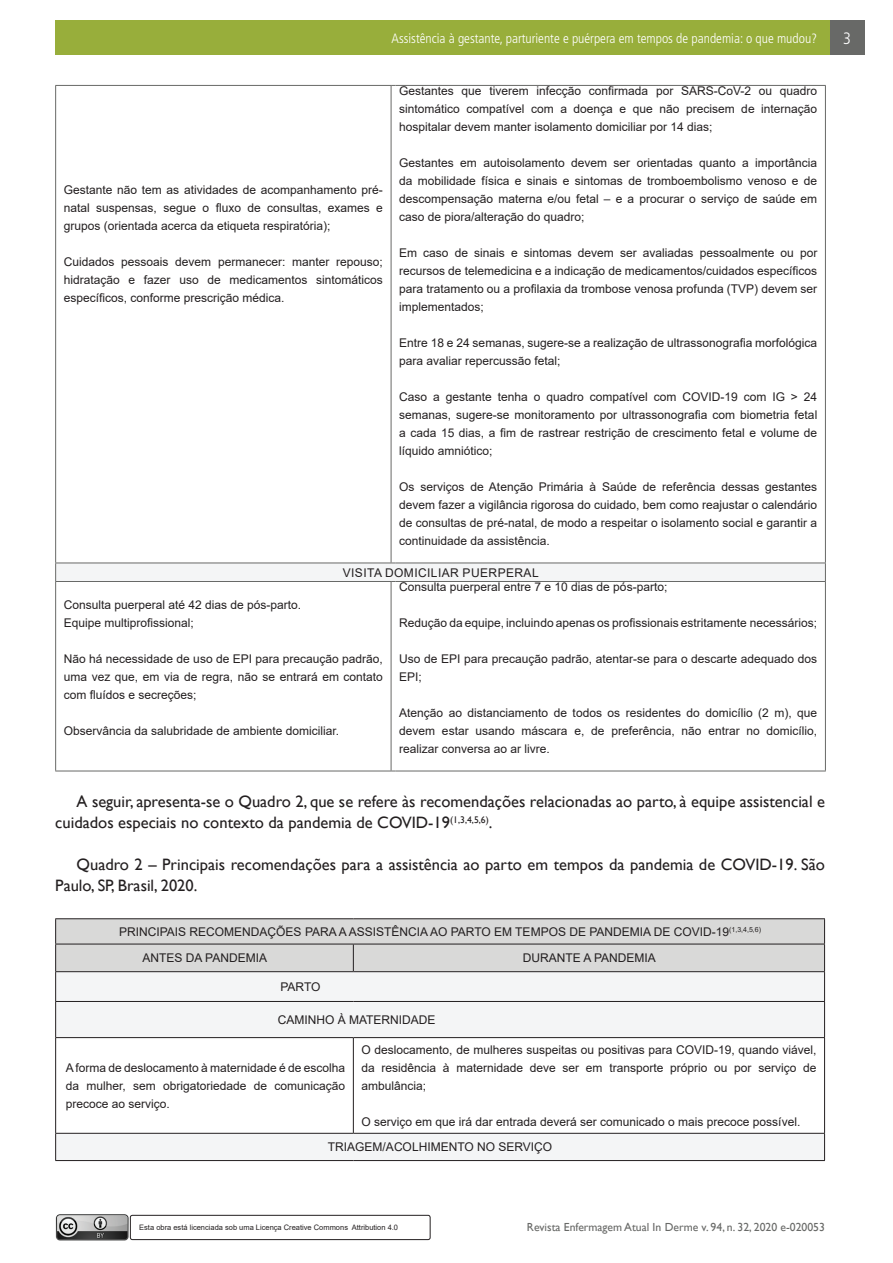
<style>
.page{position:relative;width:893px;height:1263px;background:#fff}
.page>*{position:absolute;margin:0;border:0;box-sizing:border-box;transform-origin:0 0}
.t1{font:16.5px/21px "Gill Sans";color:#231f20}
.t2{font:300 condensed 16.5px "Frutiger";color:#fff}
.t3{font:300 condensed 13.5px "Frutiger";color:#fff}
.Parágrafo_da_Lista{font:12px/18px "Arial";color:#231f20;text-align:justify}
.Parágrafo_da_Lista-2{font:12px "Arial";letter-spacing:.035em;color:#231f20}
.t4{font:11.7px "Gill Sans";color:#686967}
.t5{font:7.5px "Arial";color:#231f20}
</style>
<div class="page">
<div style="left:55px;top:20px;width:775px;height:35px;background:#98ae3b"></div>
<div style="left:830px;top:20px;width:34px;height:35px;background:#686967"></div>
<div style="left:130px;top:1215px;width:300px;height:25px;border:1px solid #231f20;border-radius:2px"></div>
<img style="left:55px;top:1214px;width:74px;height:27px">
<div style="left:56px;top:563px;width:769px;height:18px;background:#f4f5f6"></div>
<svg style="left:56px;top:582px;width:769px;height:189px"></svg>
<hr style="left:55px;top:85px;width:336px;height:1px;background:#686967">
<hr style="left:55px;top:86px;width:1px;height:477px;background:#686967">
<hr style="left:391px;top:86px;width:1px;height:477px;background:#686967">
<hr style="left:396px;top:85px;width:430px;height:1px;background:#686967">
<hr style="left:825px;top:86px;width:1px;height:477px;background:#686967">
<hr style="left:55px;top:563px;width:336px;height:1px;background:#686967">
<svg style="left:55px;top:563px;width:1px;height:18px"></svg>
<hr style="left:396px;top:563px;width:430px;height:1px;background:#686967">
<svg style="left:825px;top:563px;width:1px;height:18px"></svg>
<hr style="left:55px;top:581px;width:336px;height:1px;background:#686967">
<hr style="left:55px;top:582px;width:1px;height:189px;background:#686967">
<hr style="left:391px;top:582px;width:1px;height:189px;background:#686967">
<hr style="left:396px;top:581px;width:430px;height:1px;background:#686967">
<hr style="left:825px;top:582px;width:1px;height:189px;background:#686967">
<hr style="left:55px;top:771px;width:336px;height:1px;background:#686967">
<hr style="left:396px;top:771px;width:430px;height:1px;background:#686967">
<svg style="left:56px;top:1002px;width:768px;height:158px"></svg>
<hr style="left:55px;top:918px;width:298px;height:1px;background:#231f20">
<hr style="left:353px;top:918px;width:472px;height:1px;background:#231f20">
<svg style="left:55px;top:919px;width:770px;height:82px"></svg>
<hr style="left:55px;top:1001px;width:298px;height:1px;background:#231f20">
<hr style="left:55px;top:1002px;width:1px;height:35px;background:#231f20">
<hr style="left:353px;top:1001px;width:472px;height:1px;background:#231f20">
<hr style="left:824px;top:1002px;width:1px;height:35px;background:#231f20">
<hr style="left:55px;top:1037px;width:298px;height:1px;background:#231f20">
<hr style="left:55px;top:1038px;width:1px;height:95px;background:#231f20">
<hr style="left:353px;top:1037px;width:472px;height:1px;background:#231f20">
<hr style="left:353px;top:1038px;width:1px;height:95px;background:#231f20">
<hr style="left:824px;top:1038px;width:1px;height:95px;background:#231f20">
<hr style="left:55px;top:1133px;width:298px;height:1px;background:#231f20">
<svg style="left:55px;top:1134px;width:1px;height:26px"></svg>
<hr style="left:353px;top:1133px;width:472px;height:1px;background:#231f20">
<svg style="left:824px;top:1134px;width:1px;height:26px"></svg>
<hr style="left:55px;top:1160px;width:298px;height:1px;background:#231f20">
<hr style="left:353px;top:1160px;width:472px;height:1px;background:#231f20">
<p class="t3" style="left:391px;top:30px;width:427px">Assistência à gestante, parturiente e puérpera em tempos de pandemia: o que mudou?</p>
<p class="t2" style="left:843px;top:29px;width:9px">3</p>
<p class="Parágrafo_da_Lista" style="left:399px;top:81px;width:420px">Gestantes que tiverem infecção confirmada por SARS-CoV-2 ou quadro sintomático compatível com a doença e que não precisem de internação hospitalar devem manter isolamento domiciliar por 14 dias;</p>
<p class="Parágrafo_da_Lista" style="left:399px;top:153px;width:420px">Gestantes em autoisolamento devem ser orientadas quanto a importância da mobilidade física e sinais e sintomas de tromboembolismo venoso e de descompensação materna e/ou fetal – e a procurar o serviço de saúde em caso de piora/alteração do quadro;</p>
<p class="Parágrafo_da_Lista" style="left:399px;top:243px;width:420px">Em caso de sinais e sintomas devem ser avaliadas pessoalmente ou por recursos de telemedicina e a indicação de medicamentos/cuidados específicos para tratamento ou a profilaxia da trombose venosa profunda (TVP) devem ser implementados;</p>
<p class="Parágrafo_da_Lista" style="left:399px;top:333px;width:420px">Entre 18 e 24 semanas, sugere-se a realização de ultrassonografia morfológica para avaliar repercussão fetal;</p>
<p class="Parágrafo_da_Lista" style="left:399px;top:387px;width:420px">Caso a gestante tenha o quadro compatível com COVID-19 com IG &gt; 24 semanas, sugere-se monitoramento por ultrassonografia com biometria fetal a cada 15 dias, a fim de rastrear restrição de crescimento fetal e volume de líquido amniótico;</p>
<p class="Parágrafo_da_Lista" style="left:399px;top:477px;width:420px">Os serviços de Atenção Primária à Saúde de referência dessas gestantes devem fazer a vigilância rigorosa do cuidado, bem como reajustar o calendário de consultas de pré-natal, de modo a respeitar o isolamento social e garantir a continuidade da assistência.</p>
<p class="Parágrafo_da_Lista-2" style="left:343px;top:564px;width:197px">VISITA DOMICILIAR PUERPERAL</p>
<p class="Parágrafo_da_Lista" style="left:64px;top:180px;width:321px">Gestante não tem as atividades de acompanhamento pré&shy;natal suspensas, segue o fluxo de consultas, exames e grupos (orientada acerca da etiqueta respiratória);</p>
<p class="Parágrafo_da_Lista" style="left:64px;top:252px;width:321px">Cuidados pessoais devem permanecer: manter repouso; hidratação e fazer uso de medicamentos sintomáticos específicos, conforme prescrição médica.</p>
<p class="Parágrafo_da_Lista" style="left:64px;top:595px;width:239px">Consulta puerperal até 42 dias de pós-parto.</p>
<p class="Parágrafo_da_Lista" style="left:64px;top:613px;width:132px">Equipe multiprofissional;</p>
<p class="Parágrafo_da_Lista" style="left:64px;top:649px;width:321px">Não há necessidade de uso de EPI para precaução padrão, uma vez que, em via de regra, não se entrará em contato com fluídos e secreções;</p>
<p class="Parágrafo_da_Lista" style="left:64px;top:721px;width:277px">Observância da salubridade de ambiente domiciliar.</p>
<p class="Parágrafo_da_Lista" style="left:399px;top:577px;width:270px">Consulta puerperal entre 7 e 10 dias de pós-parto;</p>
<p class="Parágrafo_da_Lista" style="left:399px;top:613px;width:420px">Redução da equipe, incluindo apenas os profissionais estritamente necessários;</p>
<p class="Parágrafo_da_Lista" style="left:399px;top:649px;width:420px">Uso de EPI para precaução padrão, atentar-se para o descarte adequado dos<br>EPI;</p>
<p class="Parágrafo_da_Lista" style="left:399px;top:703px;width:420px">Atenção ao distanciamento de todos os residentes do domicílio (2 m), que devem estar usando máscara e, de preferência, não entrar no domicílio, realizar conversa ao ar livre.</p>
<p class="t1" style="left:55px;top:792px;width:771px;text-indent:21px">A seguir, apresenta-se o Quadro 2, que se refere às recomendações relacionadas ao parto, à equipe assistencial e cuidados especiais no contexto da pandemia de COVID-19<sup>(1,3,4,5,6)</sup>.</p>
<p class="t1" style="left:55px;top:855px;width:771px;text-indent:21px">Quadro 2 – Principais recomendações para a assistência ao parto em tempos da pandemia de COVID-19. São<br>Paulo, SP, Brasil, 2020.</p>
<p class="Parágrafo_da_Lista" style="left:119px;top:922px;width:643px">PRINCIPAIS RECOMENDAÇÕES PARA A ASSISTÊNCIA AO PARTO EM TEMPOS DE PANDEMIA DE COVID-19<sup>(1,3,4,5,6)</sup></p>
<p class="Parágrafo_da_Lista" style="left:143px;top:949px;width:126px">ANTES DA PANDEMIA</p>
<p class="Parágrafo_da_Lista" style="left:523px;top:949px;width:135px">DURANTE A PANDEMIA</p>
<p class="Parágrafo_da_Lista" style="left:280px;top:978px;width:42px">PARTO</p>
<p class="Parágrafo_da_Lista" style="left:278px;top:1010px;width:159px">CAMINHO À MATERNIDADE</p>
<p class="Parágrafo_da_Lista" style="left:66px;top:1058px;width:281px">A forma de deslocamento à maternidade é de escolha da mulher, sem obrigatoriedade de comunicação precoce ao serviço.</p>
<p class="Parágrafo_da_Lista" style="left:361px;top:1040px;width:456px">O deslocamento, de mulheres suspeitas ou positivas para COVID-19, quando viável, da residência à maternidade deve ser em transporte próprio ou por serviço de ambulância;</p>
<p class="Parágrafo_da_Lista" style="left:361px;top:1112px;width:440px">O serviço em que irá dar entrada deverá ser comunicado o mais precoce possível.</p>
<p class="Parágrafo_da_Lista" style="left:328px;top:1138px;width:226px">TRIAGEM/ACOLHIMENTO NO SERVIÇO</p>
<p class="t5" style="left:139px;top:1222px;width:260px">Esta obra está licenciada sob uma Licença Creative Commons Attribution 4.0</p>
<p class="t4" style="left:527px;top:1220px;width:299px">Revista Enfermagem Atual In Derme v. 94, n. 32, 2020 e-020053</p>
</div>
